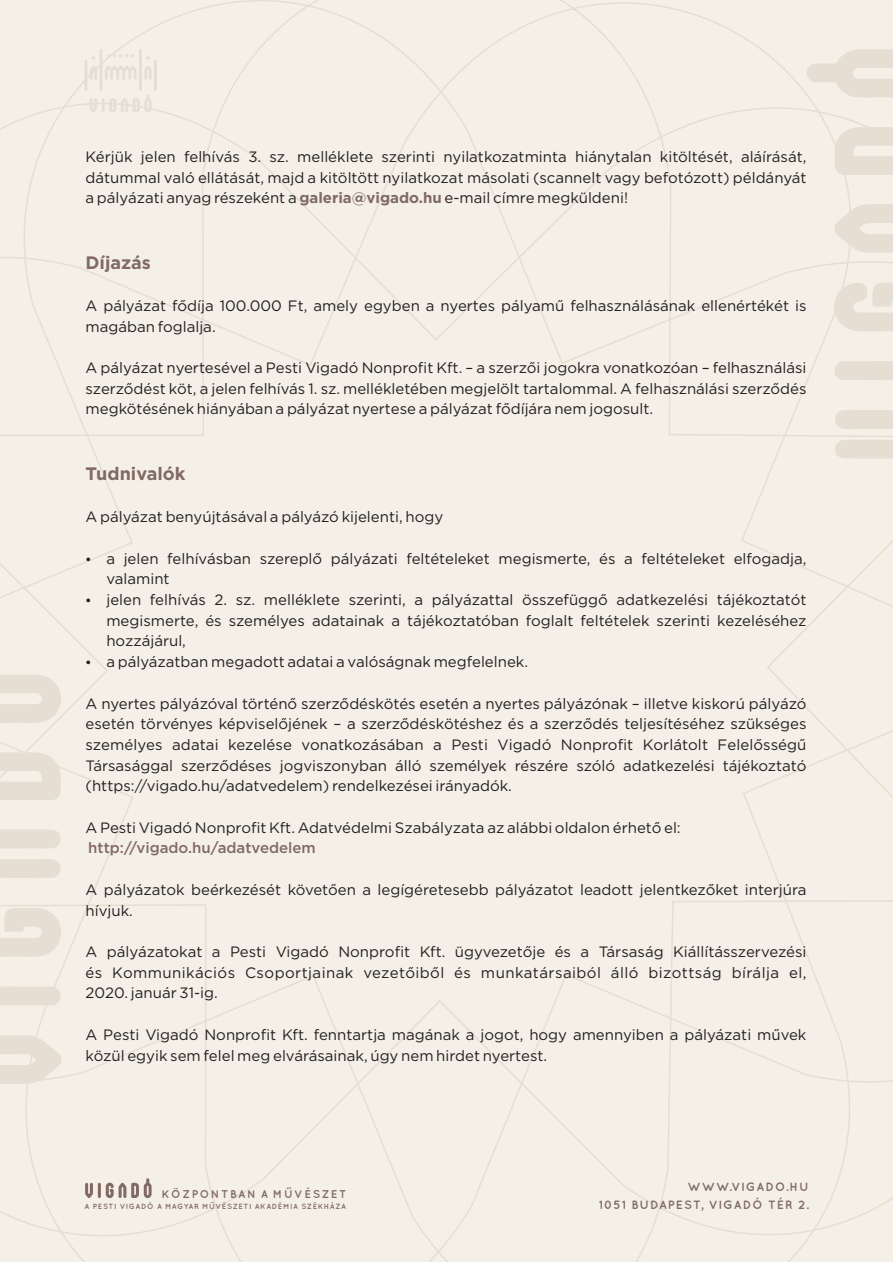
<style>
.page{position:relative;width:893px;height:1262px;background:#fff}
.page>*{position:absolute;margin:0;border:0;box-sizing:border-box;transform-origin:0 0}
.t1{font:700 18px "Gotham";color:#806a63}
.t2{font:300 15px/20.7px "Gotham";color:#231f20;text-align:justify}
.t3{font:500 15px "Gotham";color:#806a63}
.t4{font:700 12px/17.4px "Quicksand";letter-spacing:.09em;color:#806a63;text-align:right}
.t5{font:700 11.25px "Quicksand";letter-spacing:.15em;color:#806a63}
.t6{font:700 7.5px "Quicksand";letter-spacing:.09em;color:#806a63}
.s1{font-weight:700;color:#806a63}
</style>
<div class="page">
<div style="left:0;top:0;width:892px;height:1262px;background:#f4f0e8"></div>
<svg style="left:84px;top:48px;width:73px;height:66px;background:#efeae1"></svg>
<svg style="left:85px;top:1177px;width:67px;height:21px"></svg>
<svg style="left:0;top:673px;width:65px;height:51px;background:#eae2d9"></svg>
<svg style="left:0;top:751px;width:61px;height:50px;background:#e9e1d7"></svg>
<svg style="left:0;top:829px;width:61px;height:49px;background:#e9e1d8"></svg>
<svg style="left:0;top:1035px;width:63px;height:49px;background:#eae2d9"></svg>
<svg style="left:0;top:986px;width:63px;height:20px"></svg>
<svg style="left:0;top:905px;width:68px;height:52px;background:#eae3da"></svg>
<svg style="left:803px;top:48px;width:89px;height:51px;background:#ebe4db"></svg>
<svg style="left:834px;top:126px;width:58px;height:50px;background:#e9e1d8"></svg>
<svg style="left:834px;top:204px;width:58px;height:49px;background:#eae2d9"></svg>
<svg style="left:834px;top:409px;width:58px;height:50px;background:#e9e1d8"></svg>
<svg style="left:832px;top:361px;width:60px;height:20px"></svg>
<svg style="left:830px;top:280px;width:62px;height:52px;background:#eae3da"></svg>
<svg style="left:87px;top:557px;width:3px;height:4px"></svg>
<svg style="left:87px;top:598px;width:3px;height:4px"></svg>
<svg style="left:87px;top:660px;width:3px;height:4px"></svg>
<p class="t2" style="left:86px;top:147px;width:722px">Kérjük jelen felhívás 3. sz. melléklete szerinti nyilatkozatminta hiánytalan kitöltését, aláírását, dátummal való ellátását, majd a kitöltött nyilatkozat másolati (scannelt vagy befotózott) példányát a pályázati anyag részeként a <span class="s1">galeria@vigado.hu</span> e-mail címre megküldeni!</p>
<p class="t1" style="left:86px;top:255px;width:67px">Díjazás</p>
<p class="t2" style="left:86px;top:296px;width:722px">A pályázat fődíja 100.000 Ft, amely egyben a nyertes pályamű felhasználásának ellenértékét is magában foglalja.</p>
<p class="t2" style="left:86px;top:358px;width:722px">A pályázat nyertesével a Pesti Vigadó Nonprofit Kft. – a szerzői jogokra vonatkozóan – felhasználási szerződést köt, a jelen felhívás 1. sz. mellékletében megjelölt tartalommal. A felhasználási szerződés megkötésének hiányában a pályázat nyertese a pályázat fődíjára nem jogosult.</p>
<p class="t1" style="left:86px;top:467px;width:101px">Tudnivalók</p>
<p class="t2" style="left:86px;top:507px;width:359px">A pályázat benyújtásával a pályázó kijelenti, hogy</p>
<p class="t2" style="left:106px;top:549px;width:701px;text-align:left">a jelen felhívásban szereplő pályázati feltételeket megismerte, és a feltételeket elfogadja, valamint<br>jelen felhívás 2. sz. melléklete szerinti, a pályázattal összefüggő adatkezelési tájékoztatót megismerte, és személyes adatainak a tájékoztatóban foglalt feltételek szerinti kezeléséhez hozzájárul,<br>a pályázatban megadott adatai a valóságnak megfelelnek.</p>
<p class="t2" style="left:86px;top:694px;width:722px">A nyertes pályázóval történő szerződéskötés esetén a nyertes pályázónak – illetve kiskorú pályázó esetén törvényes képviselőjének – a szerződéskötéshez és a szerződés teljesítéséhez szükséges személyes adatai kezelése vonatkozásában a Pesti Vigadó Nonprofit Korlátolt Felelősségű Társasággal szerződéses jogviszonyban álló személyek részére szóló adatkezelési tájékoztató (https://vigado.hu/adatvedelem) rendelkezései irányadók.</p>
<p class="t2" style="left:86px;top:818px;width:596px">A Pesti Vigadó Nonprofit Kft. Adatvédelmi Szabályzata az alábbi oldalon érhető el:</p>
<p class="t3" style="left:88px;top:842px;width:229px">http://vigado.hu/adatvedelem</p>
<p class="t2" style="left:86px;top:880px;width:722px">A pályázatok beérkezését követően a legígéretesebb pályázatot leadott jelentkezőket interjúra hívjuk.</p>
<p class="t2" style="left:86px;top:942px;width:722px">A pályázatokat a Pesti Vigadó Nonprofit Kft. ügyvezetője és a Társaság Kiállításszervezési és Kommunikációs Csoportjainak vezetőiből és munkatársaiból álló bizottság bírálja el, 2020. január 31-ig.</p>
<p class="t2" style="left:86px;top:1025px;width:722px">A Pesti Vigadó Nonprofit Kft. fenntartja magának a jogot, hogy amennyiben a pályázati művek közül egyik sem felel meg elvárásainak, úgy nem hirdet nyertest.</p>
<p class="t5" style="left:162px;top:1190px;width:186px">KÖZPONTBAN A MŰVÉSZET</p>
<p class="t6" style="left:85px;top:1203px;width:263px">A PESTI VIGADÓ A MAGYAR MŰVÉSZETI AKADÉMIA SZÉKHÁZA</p>
<p class="t4" style="left:599px;top:1179px;width:211px">WWW.VIGADO.HU<br>1051 BUDAPEST, VIGADÓ TÉR 2.</p>
</div>
